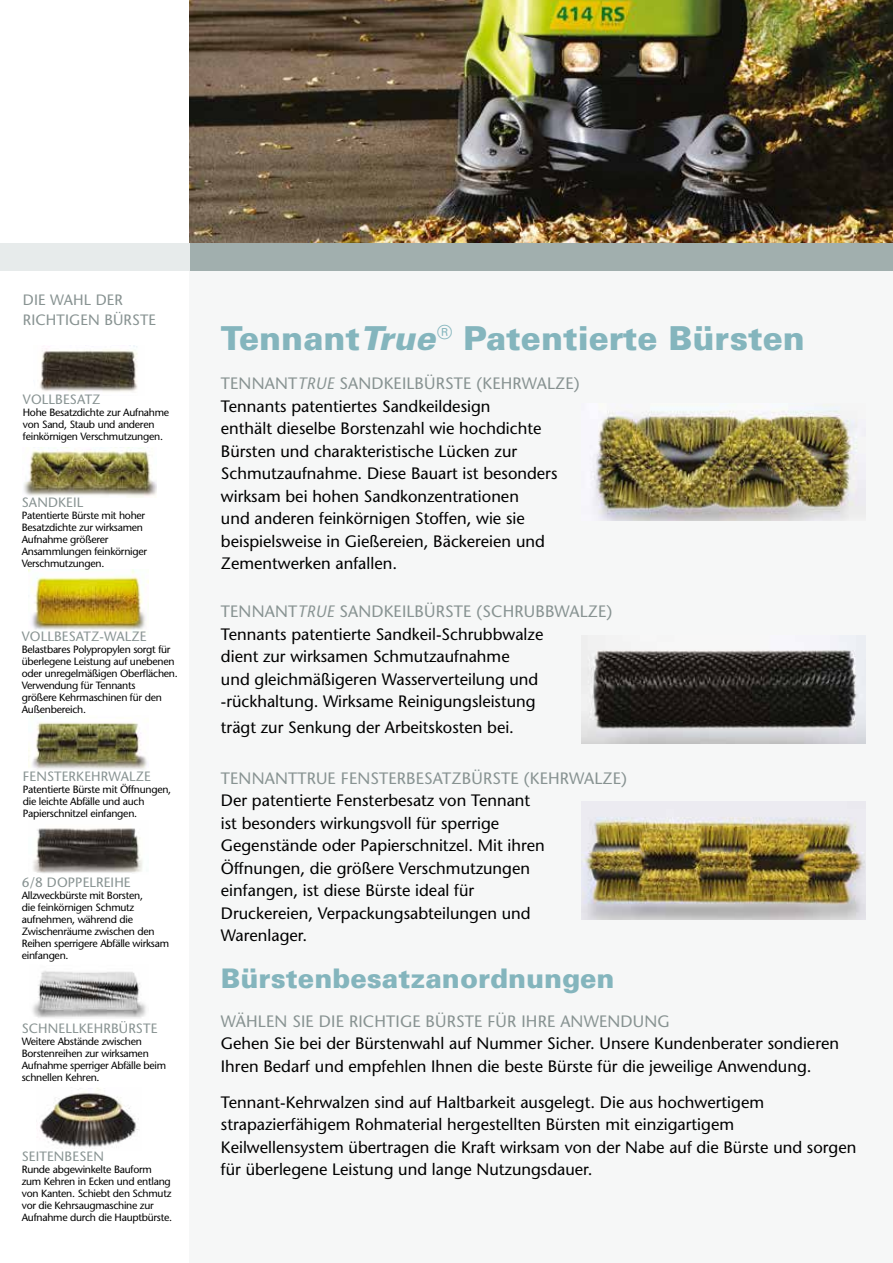
<style>
.page{position:relative;width:893px;height:1263px;background:#fff}
.page>*{position:absolute;margin:0;border:0;box-sizing:border-box;transform-origin:0 0}
.t1{font:900 33px "Univers";color:#84b5bd}
.t2{font:900 27px "Univers";color:#84b5bd}
.t3{font:500 16.5px/22.5px "Stone Sans Std";color:#000}
.t4{font:500 16.5px "Stone Sans Std";letter-spacing:.01em;color:#889392}
.t5{font:500 15px/19.5px "Stone Sans Std";letter-spacing:.01em;color:#889392}
.t6{font:500 13.5px "Stone Sans Std";letter-spacing:.01em;color:#889392}
.t7{font:500 10.5px/12px "Stone Sans Std";letter-spacing:-.025em;color:#000}
.s1{font-family:"Univers LT Std";font-style:italic}
.s2{color:#889392}
.s3{font-style:italic;color:#889392}
</style>
<div class="page">
<img style="left:189px;top:0;width:704px;height:243px">
<div style="left:189px;top:265px;width:704px;height:998px;background:#f6f7f7"></div>
<div style="left:0;top:243px;width:893px;height:27px;background:#a1afae"></div>
<div style="left:0;top:243px;width:189px;height:27px;background:#e7ebeb"></div>
<img style="left:39px;top:345px;width:99px;height:47px">
<img style="left:24px;top:447px;width:133px;height:50px">
<img style="left:29px;top:570px;width:120px;height:60px">
<img style="left:29px;top:716px;width:118px;height:54px">
<img style="left:33px;top:828px;width:110px;height:45px">
<img style="left:32px;top:970px;width:114px;height:48px">
<img style="left:39px;top:1088px;width:100px;height:60px">
<img style="left:594px;top:411px;width:272px;height:110px">
<img style="left:581px;top:802px;width:285px;height:117px">
<img style="left:581px;top:635px;width:285px;height:109px">
<p class="t5" style="left:23px;top:290px;width:135px">DIE WAHL DER<br>RICHTIGEN BÜRSTE</p>
<p class="t6" style="left:23px;top:391px;width:79px">VOLLBESATZ</p>
<p class="t7" style="left:23px;top:406px;width:148px">Hohe Besatzdichte zur Aufnahme von Sand, Staub und anderen feinkörnigen Verschmutzungen.</p>
<p class="t6" style="left:22px;top:494px;width:63px">SANDKEIL</p>
<p class="t7" style="left:22px;top:509px;width:127px">Patentierte Bürste mit hoher<br>Besatzdichte zur wirksamen<br>Aufnahme größerer<br>Ansammlungen feinkörniger<br>Verschmutzungen.</p>
<p class="t6" style="left:22px;top:628px;width:126px">VOLLBESATZ-WALZE</p>
<p class="t7" style="left:22px;top:643px;width:158px">Belastbares Polypropylen sorgt für überlegene Leistung auf unebenen oder unregelmäßigen Oberflächen.<br>Verwendung für Tennants<br>größere Kehrmaschinen für den<br>Außenbereich.</p>
<p class="t6" style="left:23px;top:768px;width:130px">FENSTERKEHRWALZE</p>
<p class="t7" style="left:23px;top:783px;width:150px">Patentierte Bürste mit Öffnungen, die leichte Abfälle und auch<br>Papierschnitzel einfangen.</p>
<p class="t6" style="left:22px;top:874px;width:110px">6/8 DOPPELREIHE</p>
<p class="t7" style="left:22px;top:889px;width:149px">Allzweckbürste mit Borsten,<br>die feinkörnigen Schmutz aufnehmen, während die<br>Zwischenräume zwischen den<br>Reihen sperrigere Abfälle wirksam einfangen.</p>
<p class="t6" style="left:22px;top:1020px;width:137px">SCHNELLKEHRBÜRSTE</p>
<p class="t7" style="left:22px;top:1035px;width:146px">Weitere Abstände zwischen<br>Borstenreihen zur wirksamen<br>Aufnahme sperriger Abfälle beim schnellen Kehren.</p>
<p class="t6" style="left:22px;top:1148px;width:84px">SEITENBESEN</p>
<p class="t7" style="left:22px;top:1163px;width:152px">Runde abgewinkelte Bauform zum Kehren in Ecken und entlang von Kanten. Schiebt den Schmutz vor die Kehrsaugmaschine zur<br>Aufnahme durch die Hauptbürste.</p>
<h1 class="t1" style="left:221px;top:318px;width:585px">Tennant<span class="s1">True</span><sup>®</sup> Patentierte Bürsten</h1>
<p class="t3" style="left:221px;top:372px;width:360px"><span class="s2">TENNANT</span><span class="s3">TRUE</span> <span class="s2">SANDKEILBÜRSTE (KEHRWALZE)<br></span>Tennants patentiertes Sandkeildesign<br>enthält dieselbe Borstenzahl wie hochdichte Bürsten und charakteristische Lücken zur Schmutzaufnahme. Diese Bauart ist besonders wirksam bei hohen Sandkonzentrationen<br>und anderen feinkörnigen Stoffen, wie sie beispielsweise in Gießereien, Bäckereien und Zementwerken anfallen.</p>
<p class="t3" style="left:221px;top:600px;width:393px"><span class="s2">TENNANT</span><span class="s3">TRUE</span> <span class="s2">SANDKEILBÜRSTE (SCHRUBBWALZE)<br></span>Tennants patentierte Sandkeil-Schrubbwalze<br>dient zur wirksamen Schmutzaufnahme<br>und gleichmäßigeren Wasserverteilung und -rückhaltung. Wirksame Reinigungsleistung</p>
<p class="t3" style="left:221px;top:716px;width:295px">trägt zur Senkung der Arbeitskosten bei.</p>
<p class="t4" style="left:221px;top:768px;width:408px">TENNANTTRUE FENSTERBESATZBÜRSTE (KEHRWALZE)</p>
<p class="t3" style="left:221px;top:789px;width:325px">Der patentierte Fensterbesatz von Tennant ist besonders wirkungsvoll für sperrige Gegenstände oder Papierschnitzel. Mit ihren Öffnungen, die größere Verschmutzungen einfangen, ist diese Bürste ideal für Druckereien, Verpackungsabteilungen und Warenlager.</p>
<h2 class="t2" style="left:221px;top:961px;width:395px">Bürstenbesatzanordnungen</h2>
<p class="t4" style="left:221px;top:1011px;width:450px">WÄHLEN SIE DIE RICHTIGE BÜRSTE FÜR IHRE ANWENDUNG</p>
<p class="t3" style="left:221px;top:1032px;width:620px">Gehen Sie bei der Bürstenwahl auf Nummer Sicher. Unsere Kundenberater sondieren<br>Ihren Bedarf und empfehlen Ihnen die beste Bürste für die jeweilige Anwendung.</p>
<p class="t3" style="left:221px;top:1091px;width:637px">Tennant-Kehrwalzen sind auf Haltbarkeit ausgelegt. Die aus hochwertigem strapazierfähigem Rohmaterial hergestellten Bürsten mit einzigartigem Keilwellensystem übertragen die Kraft wirksam von der Nabe auf die Bürste und sorgen für überlegene Leistung und lange Nutzungsdauer.</p>
</div>
